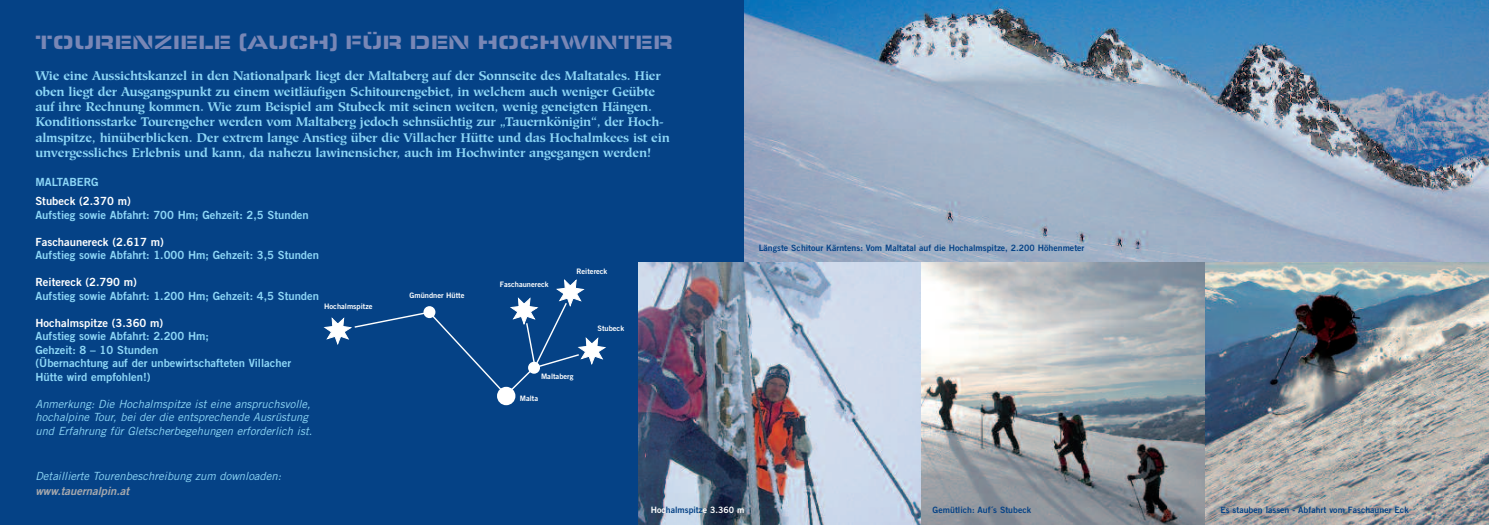
<style>
.page{position:relative;width:1489px;height:525px;background:#fff}
.page>*{position:absolute;margin:0;border:0;box-sizing:border-box;transform-origin:0 0}
.t1{font:20px "Eurostile Ste D Blac Exte";color:#7987b6}
.t2{font:700 12.5px/15.4px "Hiroshige";letter-spacing:-.02em;color:#8dd7f7}
.t3{font:11.25px/13.5px "Trade Gothic Bold Two";color:#8dd7f7}
.t4{font:italic 11.25px/13.5px "Trade Gothic";color:#8dd7f7}
.t5{font:11.25px "Trade Gothic Bold Two";color:#fff}
.t6{font:italic 11.25px "Trade Gothic Bold Two";color:#a8a9ad}
.t7{font:8.75px "Trade Gothic Bold Two";color:#054286}
.t8{font:8.75px "Trade Gothic Bold Two";color:#fff}
.t9{font:7.5px "Trade Gothic Bold Two";color:#fff}
.s1{color:#054286}
</style>
<div class="page">
<div style="left:0;top:0;width:744px;height:524px;background:#054286"></div>
<div style="left:498px;top:388px;width:16px;height:15px;background:#fff;border-radius:50%"></div>
<div style="left:497px;top:386px;width:18px;height:19px;border:3px solid #fff;border-radius:50%"></div>
<svg style="left:323px;top:279px;width:283px;height:116px"></svg>
<img style="left:744px;top:0;width:744px;height:262px">
<img style="left:638px;top:262px;width:283px;height:262px">
<svg style="left:921px;top:262px;width:284px;height:262px;background:#a2a7aa"></svg>
<img style="left:1205px;top:262px;width:283px;height:262px">
<h1 class="t1" style="left:35px;top:30px;width:639px">TOURENZIELE (AUCH) FÜR DEN HOCHWINTER</h1>
<p class="t2" style="left:35px;top:70px;width:635px">Wie eine Aussichtskanzel in den Nationalpark liegt der Maltaberg auf der Sonnseite des Maltatales. Hier oben liegt der Ausgangspunkt zu einem weitläufigen Schitourengebiet, in welchem auch weniger Geübte auf ihre Rechnung kommen. Wie zum Beispiel am Stubeck mit seinen weiten, wenig geneigten Hängen.<br>Konditionsstarke Tourengeher werden vom Maltaberg jedoch sehnsüchtig zur „Tauernkönigin“, der Hoch&shy;almspitze, hinüberblicken. Der extrem lange Anstieg über die Villacher Hütte und das Hochalmkees ist ein unvergessliches Erlebnis und kann, da nahezu lawinensicher, auch im Hochwinter angegangen werden!</p>
<p class="t3" style="left:35px;top:176px;width:65px">MALTABERG</p>
<p class="t5" style="left:35px;top:197px;width:97px">Stubeck (2.370 m)</p>
<p class="t3" style="left:35px;top:209px;width:275px">Aufstieg sowie Abfahrt: 700 Hm; Gehzeit: 2,5 Stunden</p>
<p class="t5" style="left:35px;top:237px;width:130px">Faschaunereck (2.617 m)</p>
<p class="t3" style="left:35px;top:249px;width:285px">Aufstieg sowie Abfahrt: 1.000 Hm; Gehzeit: 3,5 Stunden</p>
<p class="t5" style="left:35px;top:278px;width:103px">Reitereck (2.790 m)</p>
<p class="t3" style="left:35px;top:290px;width:285px">Aufstieg sowie Abfahrt: 1.200 Hm; Gehzeit: 4,5 Stunden</p>
<p class="t5" style="left:35px;top:318px;width:129px">Hochalmspitze (3.360 m)</p>
<p class="t3" style="left:35px;top:330px;width:257px">Aufstieg sowie Abfahrt: 2.200 Hm;<br>Gehzeit: 8 – 10 Stunden<br>(Übernachtung auf der unbewirtschafteten Villacher Hütte wird empfohlen!)</p>
<p class="t4" style="left:35px;top:398px;width:278px">Anmerkung: Die Hochalmspitze ist eine anspruchsvolle, hochalpine Tour, bei der die entsprechende Ausrüstung und Erfahrung für Gletscherbegehungen erforderlich ist.</p>
<p class="t9" style="left:576px;top:268px;width:32px">Reitereck</p>
<p class="t9" style="left:500px;top:281px;width:50px">Faschaunereck</p>
<p class="t9" style="left:409px;top:293px;width:57px">Gmündner Hütte</p>
<p class="t9" style="left:324px;top:304px;width:50px">Hochalmspitze</p>
<p class="t9" style="left:597px;top:325px;width:28px">Stubeck</p>
<p class="t9" style="left:541px;top:373px;width:34px">Maltaberg</p>
<p class="t9" style="left:520px;top:395px;width:20px">Malta</p>
<p class="t4" style="left:35px;top:470px;width:247px">Detaillierte Tourenbeschreibung zum downloaden:</p>
<p class="t6" style="left:35px;top:487px;width:95px">www.tauernalpin.at</p>
<p class="t7" style="left:758px;top:244px;width:327px">Längste Schitour Kärntens: Vom Maltatal auf die Hochalmspitze, 2.200 Höhenmeter</p>
<p class="t8" style="left:650px;top:506px;width:95px">Hoc<span class="s1">halmspitz</span>e 3.360 m</p>
<p class="t7" style="left:932px;top:506px;width:100px">Gemütlich: Auf´s Stubeck</p>
<p class="t7" style="left:1220px;top:506px;width:190px">Es stauben lassen - Abfahrt vom Faschauner Eck</p>
</div>
